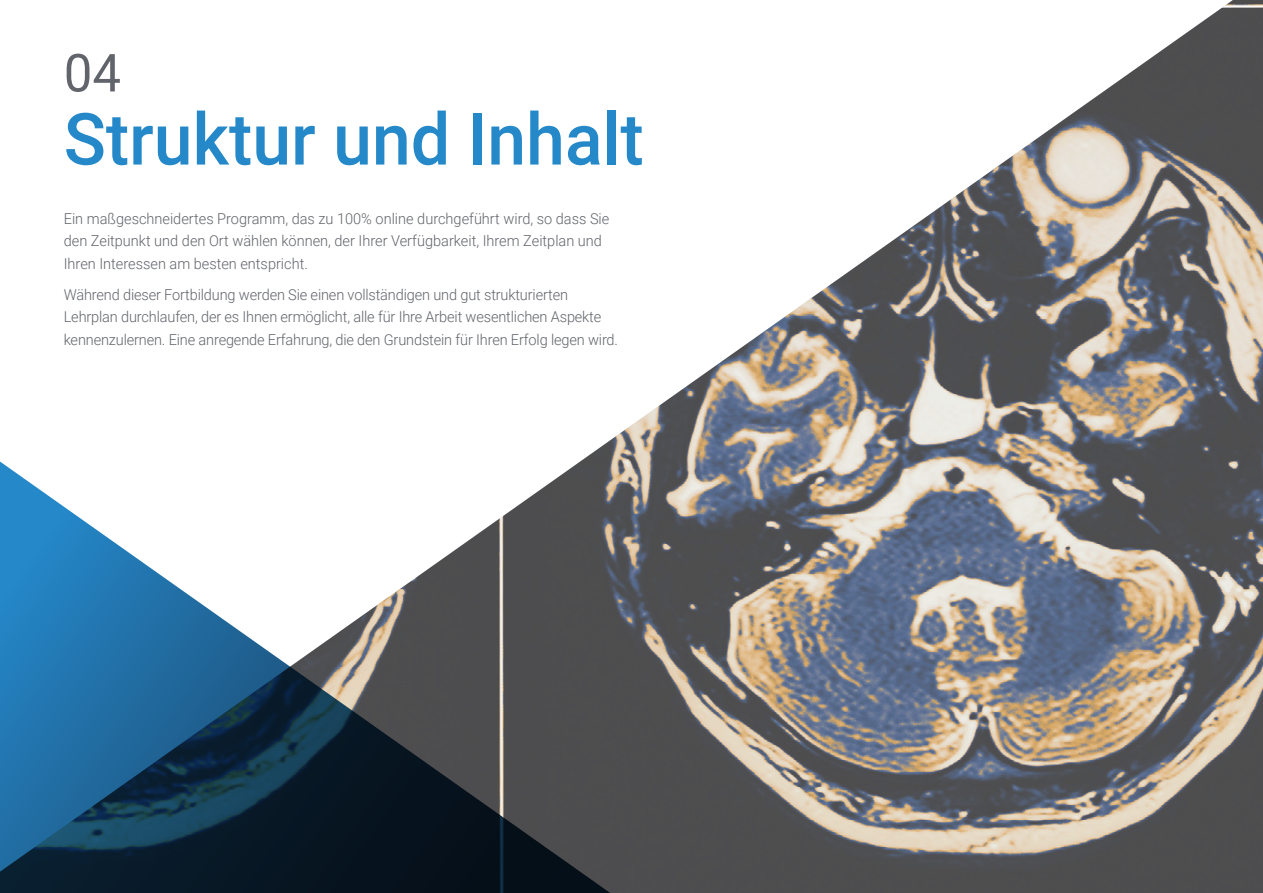
<style>
.page{position:relative;width:1263px;height:893px;background:#fff}
.page>*{position:absolute;margin:0;border:0;box-sizing:border-box;transform-origin:0 0}
.t1{font:500 72px "Roboto";color:#2488c9}
.t2{font:52.5px "Roboto";color:#61646a}
.t3{font:300 15px/22.5px "Roboto";letter-spacing:-.01em;color:#61646a}
</style>
<div class="page">
<img style="left:602px;top:0;width:661px;height:893px">
<svg style="left:0;top:446px;width:640px;height:447px"></svg>
<h2 class="t2" style="left:64px;top:36px;width:59px">04</h2>
<h1 class="t1" style="left:64px;top:89px;width:581px">Struktur und Inhalt</h1>
<p class="t3" style="left:64px;top:207px;width:547px">Ein maßgeschneidertes Programm, das zu 100% online durchgeführt wird, so dass Sie den Zeitpunkt und den Ort wählen können, der Ihrer Verfügbarkeit, Ihrem Zeitplan und<br>Ihren Interessen am besten entspricht.</p>
<p class="t3" style="left:64px;top:283px;width:556px">Während dieser Fortbildung werden Sie einen vollständigen und gut strukturierten<br>Lehrplan durchlaufen, der es Ihnen ermöglicht, alle für Ihre Arbeit wesentlichen Aspekte kennenzulernen. Eine anregende Erfahrung, die den Grundstein für Ihren Erfolg legen wird.</p>
</div>
